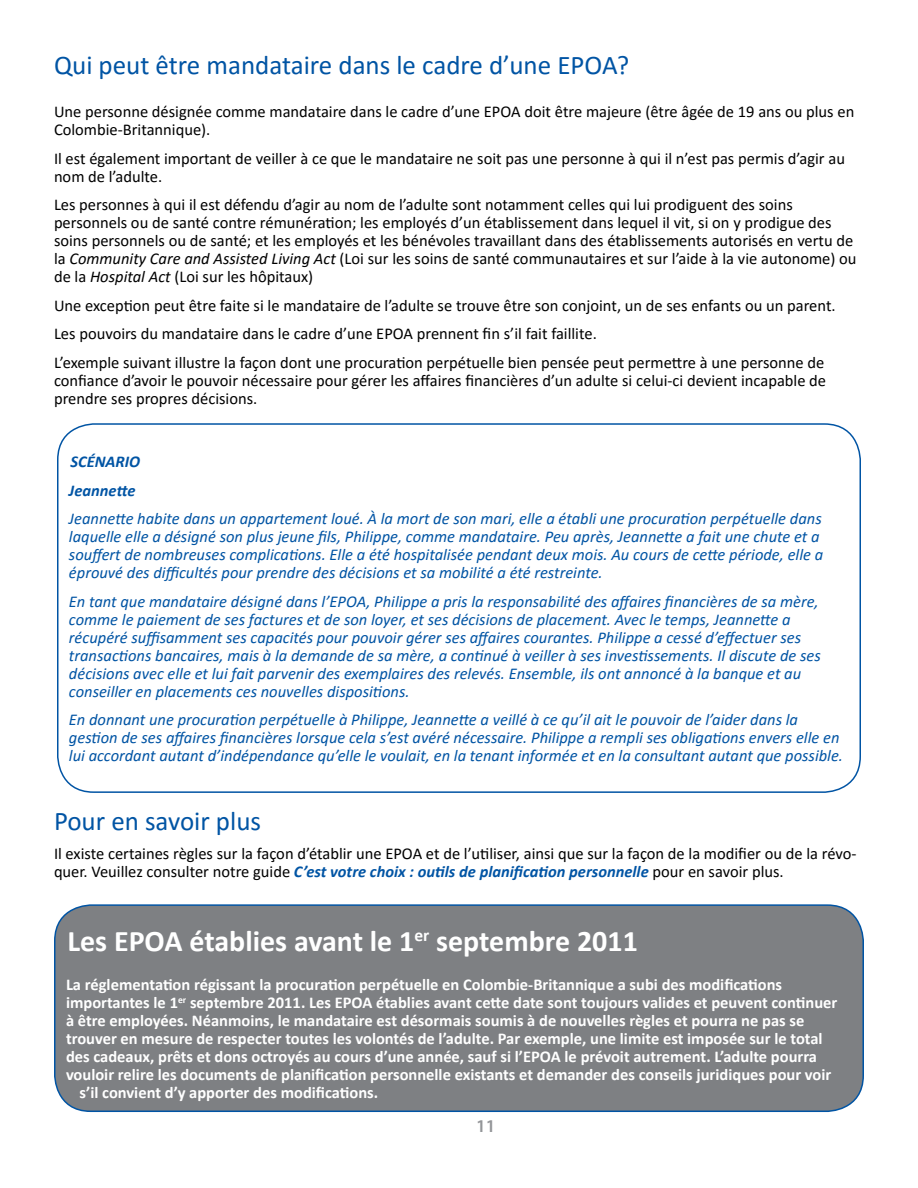
<style>
.page{position:relative;width:918px;height:1188px;background:#fff}
.page>*{position:absolute;margin:0;border:0;box-sizing:border-box;transform-origin:0 0}
.t1{font:700 30px "Calibri";color:#fff}
.t2{font:27px "Calibri";color:#0054a4}
.t3{font:600 18px "Myriad Pro";color:#939598}
.t4{font:16.5px/18px "Calibri";color:#000}
.t5{font:italic 16.5px/18px "Calibri";color:#0054a4}
.t6{font:700 16.5px "Calibri";color:#fff}
.t7{font:italic 700 16.5px/28.5px "Calibri";color:#0054a4}
.s1{font-style:italic}
.s2{font-weight:700;font-style:italic;color:#0054a4}
</style>
<div class="page">
<div style="left:57px;top:423px;width:804px;height:370px;border:2px solid #0054a4;border-radius:36px"></div>
<div style="left:55px;top:905px;width:808px;height:206px;background:#7e8083;border-radius:36px"></div>
<div style="left:54px;top:904px;width:810px;height:208px;border:2px solid #0054a4;border-radius:36px"></div>
<h2 class="t2" style="left:54px;top:47px;width:577px">Qui peut être mandataire dans le cadre d’une EPOA?</h2>
<p class="t4" style="left:54px;top:103px;width:802px">Une personne désignée comme mandataire dans le cadre d’une EPOA doit être majeure (être âgée de 19 ans ou plus en<br>Colombie-Britannique).</p>
<p class="t4" style="left:54px;top:149px;width:793px">Il est également important de veiller à ce que le mandataire ne soit pas une personne à qui il n’est pas permis d’agir au nom de l’adulte.</p>
<p class="t4" style="left:54px;top:196px;width:804px">Les personnes à qui il est défendu d’agir au nom de l’adulte sont notamment celles qui lui prodiguent des soins personnels ou de santé contre rémunération; les employés d’un établissement dans lequel il vit, si on y prodigue des soins personnels ou de santé; et les employés et les bénévoles travaillant dans des établissements autorisés en vertu de la <span class="s1">Community Care and Assisted Living Act</span> (Loi sur les soins de santé communautaires et sur l’aide à la vie autonome) ou de la <span class="s1">Hospital Act</span> (Loi sur les hôpitaux)</p>
<p class="t4" style="left:54px;top:291px;width:783px;line-height:28.5px">Une exception peut être faite si le mandataire de l’adulte se trouve être son conjoint, un de ses enfants ou un parent.<br>Les pouvoirs du mandataire dans le cadre d’une EPOA prennent fin s’il fait faillite.<br>L’exemple suivant illustre la façon dont une procuration perpétuelle bien pensée peut permettre à une personne de</p>
<p class="t4" style="left:54px;top:371px;width:774px">confiance d’avoir le pouvoir nécessaire pour gérer les affaires financières d’un adulte si celui-ci devient incapable de prendre ses propres décisions.</p>
<p class="t7" style="left:69px;top:447px;width:73px">SCÉNARIO<br>Jeannette</p>
<p class="t5" style="left:69px;top:509px;width:756px">Jeannette habite dans un appartement loué. À la mort de son mari, elle a établi une procuration perpétuelle dans laquelle elle a désigné son plus jeune fils, Philippe, comme mandataire. Peu après, Jeannette a fait une chute et a souffert de nombreuses complications. Elle a été hospitalisée pendant deux mois. Au cours de cette période, elle a éprouvé des difficultés pour prendre des décisions et sa mobilité a été restreinte.</p>
<p class="t5" style="left:69px;top:592px;width:753px">En tant que mandataire désigné dans l’EPOA, Philippe a pris la responsabilité des affaires financières de sa mère, comme le paiement de ses factures et de son loyer, et ses décisions de placement. Avec le temps, Jeannette a récupéré suffisamment ses capacités pour pouvoir gérer ses affaires courantes. Philippe a cessé d’effectuer ses transactions bancaires, mais à la demande de sa mère, a continué à veiller à ses investissements. Il discute de ses décisions avec elle et lui fait parvenir des exemplaires des relevés. Ensemble, ils ont annoncé à la banque et au conseiller en placements ces nouvelles dispositions.</p>
<p class="t5" style="left:69px;top:710px;width:776px">En donnant une procuration perpétuelle à Philippe, Jeannette a veillé à ce qu’il ait le pouvoir de l’aider dans la gestion de ses affaires financières lorsque cela s’est avéré nécessaire. Philippe a rempli ses obligations envers elle en lui accordant autant d’indépendance qu’elle le voulait, en la tenant informée et en la consultant autant que possible.</p>
<h2 class="t2" style="left:54px;top:802px;width:209px">Pour en savoir plus</h2>
<p class="t4" style="left:54px;top:844px;width:804px">Il existe certaines règles sur la façon d’établir une EPOA et de l’utiliser, ainsi que sur la façon de la modifier ou de la révo&shy;quer. Veuillez consulter notre guide <span class="s2">C’est votre choix : outils de planification personnelle</span> pour en savoir plus.</p>
<h1 class="t1" style="left:68px;top:920px;width:572px">Les EPOA établies avant le 1<sup>er</sup> septembre 2011</h1>
<p class="t6" style="left:66px;top:973px;width:718px">La réglementation régissant la procuration perpétuelle en Colombie-Britannique a subi des modifications</p>
<p class="t6" style="left:66px;top:991px;width:773px">importantes le 1<sup>er</sup> septembre 2011. Les EPOA établies avant cette date sont toujours valides et peuvent continuer</p>
<p class="t6" style="left:66px;top:1009px;width:740px">à être employées. Néanmoins, le mandataire est désormais soumis à de nouvelles règles et pourra ne pas se</p>
<p class="t6" style="left:66px;top:1027px;width:758px">trouver en mesure de respecter toutes les volontés de l’adulte. Par exemple, une limite est imposée sur le total</p>
<p class="t6" style="left:66px;top:1045px;width:753px">des cadeaux, prêts et dons octroyés au cours d’une année, sauf si l’EPOA le prévoit autrement. L’adulte pourra</p>
<p class="t6" style="left:66px;top:1063px;width:767px">vouloir relire les documents de planification personnelle existants et demander des conseils juridiques pour voir</p>
<p class="t6" style="left:80px;top:1081px;width:300px">s’il convient d’y apporter des modifications.</p>
<p class="t3" style="left:476px;top:1114px;width:21px">11</p>
</div>
